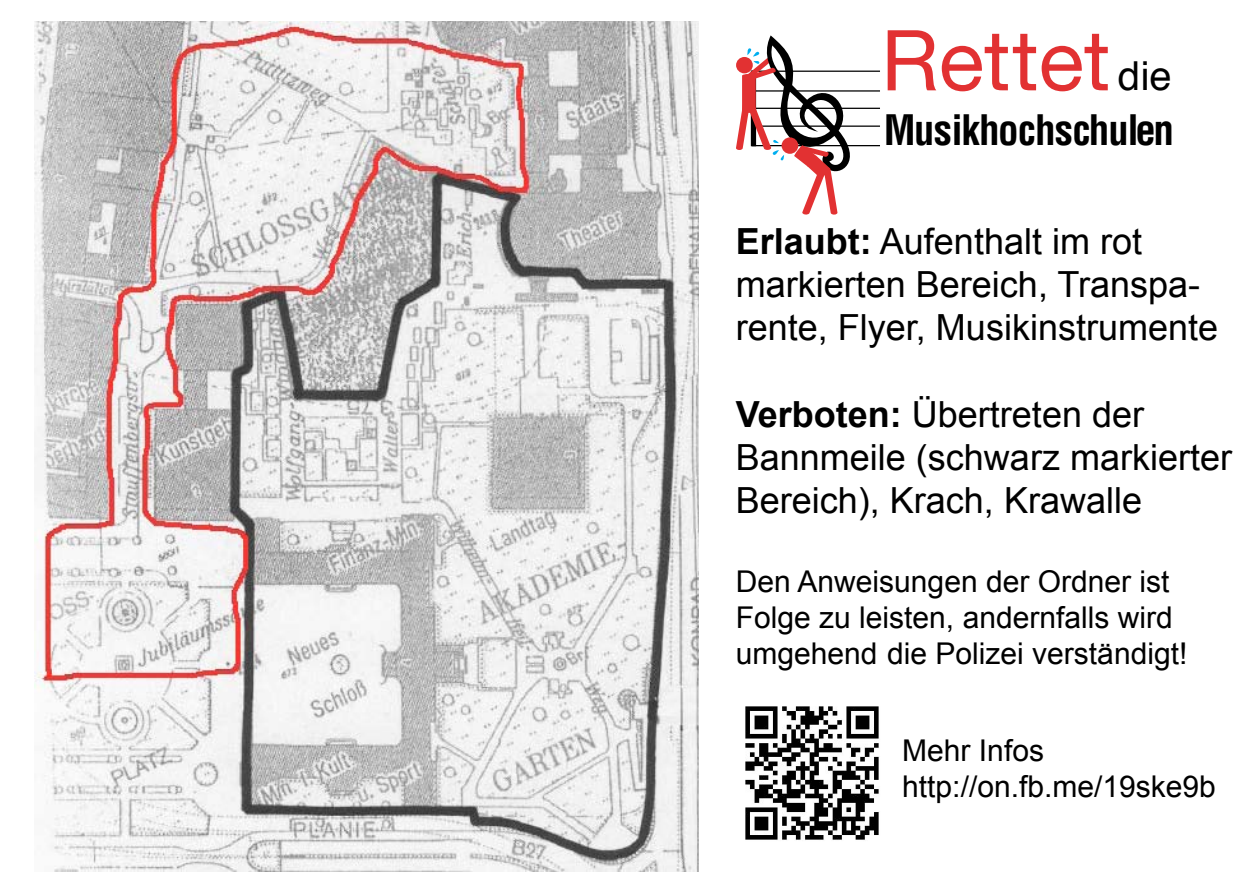
<style>
.page{position:relative;width:1259px;height:893px;background:#fff}
.page>*{position:absolute;margin:0;border:0;box-sizing:border-box;transform-origin:0 0}
.t1{font:84px "Helvetica Neue";color:#e23132}
.t2{font:700 condensed 41.1px "Helvetica";letter-spacing:-.02em;color:#000}
.t3{font:36px/43.2px "Arial";color:#000}
.t4{font:30px/36px "Arial";color:#000}
.s1{font-family:"Helvetica";font-size:39.9px;color:#000}
.s2{font-weight:700}
</style>
<div class="page">
<hr style="left:752px;top:145px;width:128px;height:1px;background:#000">
<hr style="left:752px;top:126px;width:128px;height:1px;background:#000">
<hr style="left:752px;top:90px;width:128px;height:2px;background:#000">
<hr style="left:752px;top:108px;width:128px;height:1px;background:#000">
<hr style="left:752px;top:71px;width:128px;height:1px;background:#000">
<svg style="left:736px;top:35px;width:128px;height:180px"></svg>
<img style="left:34px;top:22px;width:665px;height:849px">
<img style="left:745px;top:706px;width:134px;height:134px">
<h1 class="t1" style="left:881px;top:10px;width:292px">Rettet <span class="s1">die</span></h1>
<p class="t2" style="left:884px;top:104px;width:292px">Musikhochschulen</p>
<p class="t3" style="left:736px;top:220px;width:484px"><span class="s2">Erlaubt:</span> Aufenthalt im rot markierten Bereich, Transpa&shy;rente, Flyer, Musikinstrumente</p>
<p class="t3" style="left:736px;top:393px;width:498px"><span class="s2">Verboten:</span> Übertreten der<br>Bannmeile (schwarz markierter<br>Bereich), Krach, Krawalle</p>
<p class="t4" style="left:736px;top:564px;width:453px">Den Anweisungen der Ordner ist<br>Folge zu leisten, andernfalls wird umgehend die Polizei verständigt!</p>
<p class="t4" style="left:902px;top:733px;width:315px">Mehr Infos http://on.fb.me/19ske9b</p>
</div>
